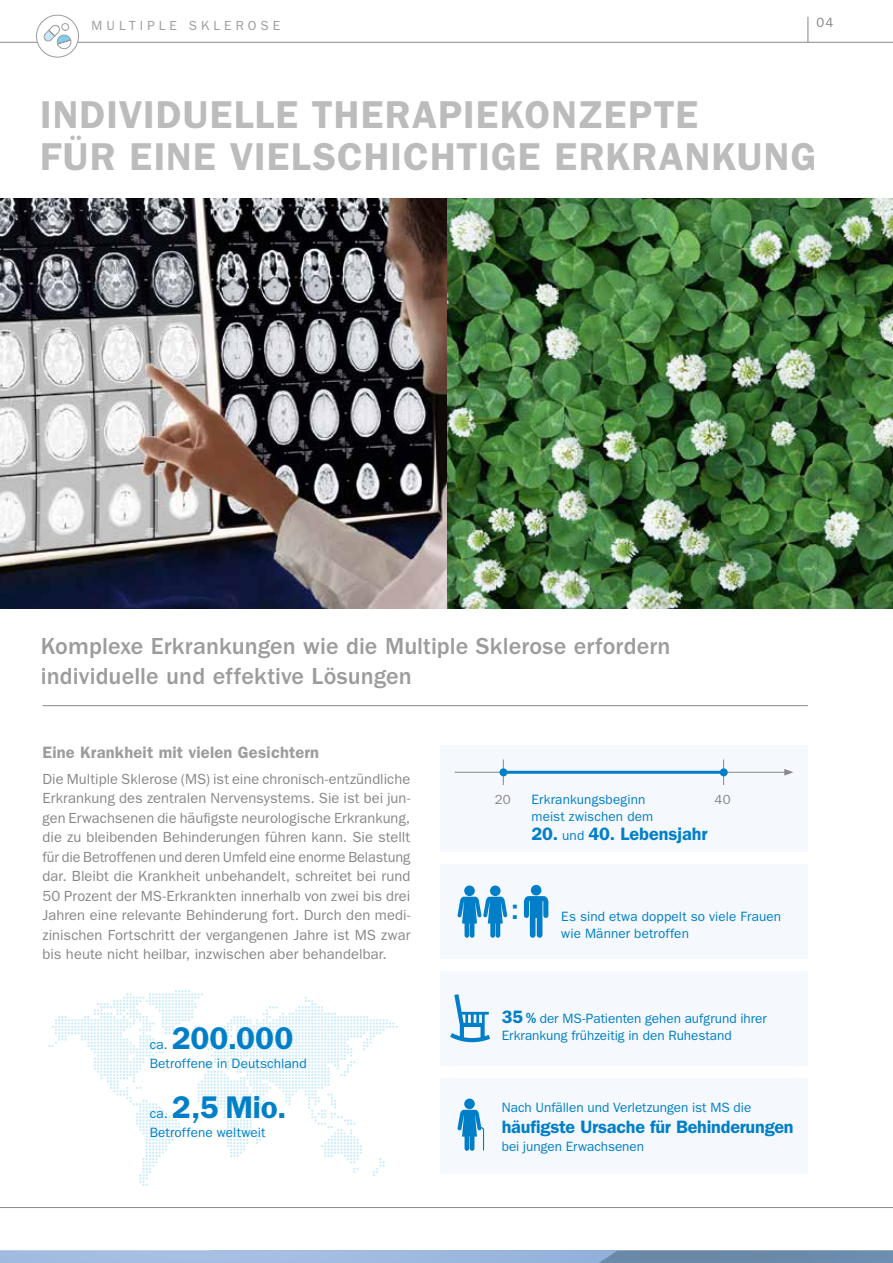
<style>
.page{position:relative;width:893px;height:1263px;background:#fff}
.page>*{position:absolute;margin:0;border:0;box-sizing:border-box;transform-origin:0 0}
.t1{font:39px/42px "Franklin Gothic LT Pro Dm";letter-spacing:.025em;color:#bcbcbc}
.t2{font:31.5px "Franklin Gothic LT Pro Dm";color:#007fc8}
.t3{font:500 31.05px "Franklin Gothic LT Pro";color:#007fc8}
.t4{font:500 24px/30px "Franklin Gothic LT Pro";letter-spacing:.005em;color:#9d9c9c}
.t5{font:18px "Franklin Gothic LT Pro Dm";letter-spacing:-.01em;color:#007fc8}
.t6{font:16.5px "Franklin Gothic LT Pro Dm";letter-spacing:.01em;color:#9d9c9c}
.t7{font:14.7px/19.5px "Franklin Gothic LT Pro";letter-spacing:.005em;color:#878787;text-align:justify}
.t8{font:13.5px/16.5px "Franklin Gothic LT Pro";letter-spacing:.005em;color:#007fc8}
.t9{font:13.5px "Franklin Gothic LT Pro";color:#878787}
.t10{font:13.2px "Franklin Gothic LT Pro";letter-spacing:.31em;color:#9d9c9c}
.t11{font:13.2px "Franklin Gothic LT Pro";color:#878787}
.s1{font-family:"Franklin Gothic LT Pro";font-size:13.5px}
.s2{font-family:"Franklin Gothic LT Pro Dm";font-size:18px}
.s3{font-family:"Franklin Gothic LT Pro Dm";font-size:15px}
</style>
<div class="page">
<img style="left:0;top:199px;width:893px;height:409px">
<div style="left:440px;top:745px;width:368px;height:429px;background:#f5f8fd"></div>
<div style="left:440px;top:959px;width:368px;height:11px;background:#fff"></div>
<div style="left:440px;top:852px;width:368px;height:11px;background:#fff"></div>
<div style="left:440px;top:1066px;width:368px;height:11px;background:#fff"></div>
<svg style="left:524px;top:896px;width:24px;height:42px"></svg>
<div style="left:531px;top:885px;width:10px;height:10px;background:#007fc8;border-radius:50%"></div>
<div style="left:464px;top:885px;width:11px;height:11px;background:#007fc8;border-radius:50%"></div>
<svg style="left:457px;top:897px;width:50px;height:41px"></svg>
<div style="left:490px;top:885px;width:11px;height:11px;background:#007fc8;border-radius:50%"></div>
<hr style="left:455px;top:772px;width:332px;height:1px;background:#878787">
<svg style="left:784px;top:769px;width:9px;height:6px"></svg>
<svg style="left:723px;top:759px;width:1px;height:26px"></svg>
<svg style="left:503px;top:759px;width:1px;height:26px"></svg>
<hr style="left:503px;top:771px;width:221px;height:3px;background:#007fc8">
<div style="left:499px;top:768px;width:8px;height:8px;background:#007fc8;border-radius:50%"></div>
<div style="left:720px;top:768px;width:8px;height:8px;background:#007fc8;border-radius:50%"></div>
<svg style="left:450px;top:994px;width:40px;height:48px"></svg>
<svg style="left:457px;top:1110px;width:28px;height:41px"></svg>
<div style="left:464px;top:1098px;width:11px;height:11px;background:#007fc8;border-radius:50%"></div>
<hr style="left:0;top:1207px;width:893px;height:1px;background:#878787">
<hr style="left:0;top:42px;width:893px;height:1px;background:#878787">
<svg style="left:808px;top:17px;width:1px;height:25px"></svg>
<svg style="left:0;top:1250px;width:618px;height:13px;background:#9fbade"></svg>
<img style="left:48px;top:990px;width:350px;height:195px">
<hr style="left:43px;top:705px;width:765px;height:1px;background:#878787">
<div style="left:37px;top:15px;width:41px;height:42px;background:#fff;border-radius:50%"></div>
<svg style="left:44px;top:23px;width:28px;height:26px"></svg>
<div style="left:36px;top:15px;width:43px;height:43px;border:1px solid #9d9c9c;border-radius:50%"></div>
<p class="t10" style="left:92px;top:18px;width:190px">MULTIPLE SKLEROSE</p>
<p class="t9" style="left:816px;top:15px;width:18px">04</p>
<h1 class="t1" style="left:40px;top:93px;width:778px">INDIVIDUELLE THERAPIEKONZEPTE<br>FÜR EINE VIELSCHICHTIGE ERKRANKUNG</h1>
<h3 class="t4" style="left:41px;top:632px;width:631px">Komplexe Erkrankungen wie die Multiple Sklerose erfordern individuelle und effektive Lösungen</h3>
<p class="t6" style="left:43px;top:743px;width:278px">Eine Krankheit mit vielen Gesichtern</p>
<p class="t7" style="left:43px;top:769px;width:369px">Die Multiple Sklerose (MS) ist eine chronisch-entzündliche Erkrankung des zentralen Nervensystems. Sie ist bei jun&shy;gen Erwachsenen die häufigste neurologische Erkrankung, die zu bleibenden Behinderungen führen kann. Sie stellt für die Betroffenen und deren Umfeld eine enorme Belastung dar. Bleibt die Krankheit unbehandelt, schreitet bei rund 50 Prozent der MS-Erkrankten innerhalb von zwei bis drei Jahren eine relevante Behinderung fort. Durch den medi&shy;zinischen Fortschritt der vergangenen Jahre ist MS zwar bis heute nicht heilbar, inzwischen aber behandelbar.</p>
<h2 class="t2" style="left:172px;top:1019px;width:123px">200.000</h2>
<p class="t8" style="left:150px;top:1055px;width:159px">Betroffene in Deutschland</p>
<p class="t8" style="left:150px;top:1036px;width:20px">ca.</p>
<h2 class="t2" style="left:172px;top:1089px;width:116px">2,5 Mio.</h2>
<p class="t8" style="left:150px;top:1125px;width:117px">Betroffene weltweit</p>
<p class="t8" style="left:150px;top:1105px;width:20px">ca.</p>
<p class="t11" style="left:495px;top:792px;width:17px">20</p>
<p class="t11" style="left:715px;top:792px;width:18px">40</p>
<p class="t8" style="left:531px;top:791px;width:123px">Erkrankungsbeginn meist zwischen dem</p>
<p class="t5" style="left:531px;top:823px;width:177px">20. <span class="s1">und</span> 40. Lebensjahr</p>
<h3 class="t3" style="left:511px;top:891px;width:9px">:</h3>
<p class="t8" style="left:561px;top:908px;width:221px">Es sind etwa doppelt so viele Frauen wie Männer betroffen</p>
<p class="t8" style="left:502px;top:1011px;width:266px"><span class="s2">35</span> <span class="s3">%</span> der MS-Patienten gehen aufgrund ihrer<br>Erkrankung frühzeitig in den Ruhestand</p>
<p class="t8" style="left:502px;top:1099px;width:251px">Nach Unfällen und Verletzungen ist MS die</p>
<p class="t5" style="left:502px;top:1116px;width:293px">häufigste Ursache für Behinderungen</p>
<p class="t8" style="left:502px;top:1138px;width:144px">bei jungen Erwachsenen</p>
</div>
